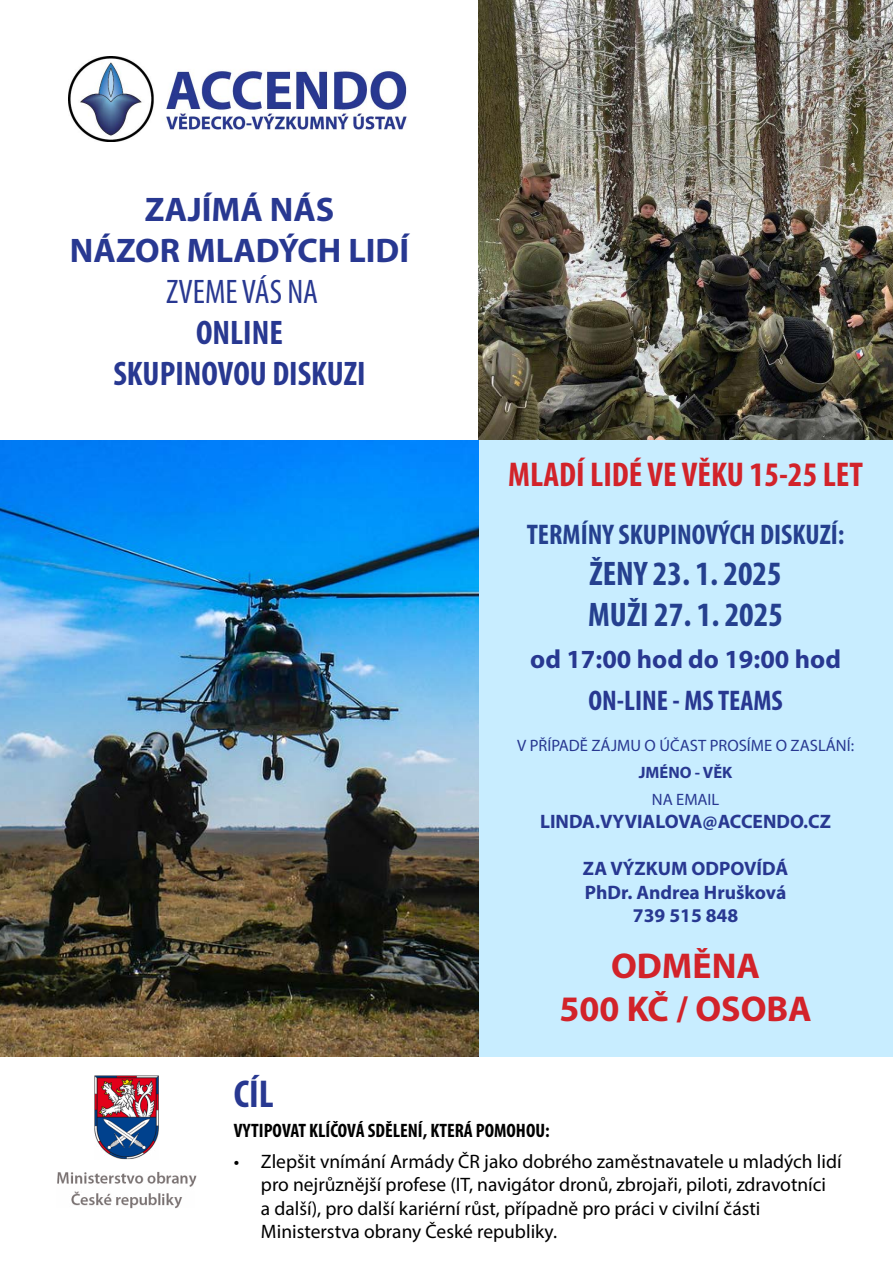
<style>
.page{position:relative;width:893px;height:1263px;background:#fff}
.page>*{position:absolute;margin:0;border:0;box-sizing:border-box;transform-origin:0 0}
.t1{font:700 condensed 39px "Myriad Pro";color:#283891}
.t2{font:700 36px/43.2px "Myriad Pro";color:#d2232a;text-align:center}
.t3{font:700 condensed 34.5px "Myriad Pro";color:#d2232a}
.t4{font:700 condensed 34.2px/41.1px "Myriad Pro";color:#25408f}
.t5{font:700 34.2px/41.1px "Myriad Pro";color:#283891;text-align:center}
.t6{font:700 condensed 34.2px/41.1px "Myriad Pro";color:#283891;text-align:center}
.t7{font:condensed 34.2px "Myriad Pro";color:#283891}
.t8{font:700 condensed 28.5px "Myriad Pro";color:#25408f}
.t9{font:700 condensed 28.5px "Myriad Pro";color:#283891}
.t10{font:700 26.25px "Myriad Pro";color:#283891}
.t11{font:19.5px/23.4px "Myriad Pro";color:#000}
.t12{font:700 19.5px/23.4px "Myriad Pro";color:#283891;text-align:center}
.t13{font:700 condensed 19.5px "Myriad Pro";color:#000}
.t14{font:16.5px "Myriad Pro";color:#283891}
.t15{font:700 16.5px "Myriad Pro";color:#283891}
</style>
<div class="page">
<img style="left:69px;top:56px;width:338px;height:85px">
<img style="left:478px;top:0;width:415px;height:440px">
<img style="left:0;top:440px;width:479px;height:616px">
<div style="left:479px;top:440px;width:414px;height:616px;background:#c8edff"></div>
<img style="left:57px;top:1075px;width:140px;height:134px">
<h3 class="t5" style="left:70px;top:188px;width:341px">ZAJÍMÁ NÁS<br>NÁZOR MLADÝCH LIDÍ</h3>
<h3 class="t7" style="left:166px;top:271px;width:153px">ZVEME VÁS NA</h3>
<h3 class="t6" style="left:113px;top:312px;width:254px">ONLINE<br>SKUPINOVOU DISKUZI</h3>
<h3 class="t3" style="left:508px;top:453px;width:356px">MLADÍ LIDÉ VE VĚKU 15-25 LET</h3>
<h3 class="t8" style="left:527px;top:516px;width:319px">TERMÍNY SKUPINOVÝCH DISKUZÍ:</h3>
<h3 class="t4" style="left:588px;top:552px;width:196px">ŽENY 23. 1. 2025<br>MUŽI 27. 1. 2025</h3>
<h3 class="t10" style="left:530px;top:641px;width:312px">od 17:00 hod do 19:00 hod</h3>
<h3 class="t9" style="left:588px;top:683px;width:196px">ON-LINE - MS TEAMS</h3>
<p class="t14" style="left:517px;top:735px;width:338px">V PŘÍPADĚ ZÁJMU O ÚČAST PROSÍME O ZASLÁNÍ:</p>
<p class="t15" style="left:639px;top:762px;width:95px">JMÉNO - VĚK</p>
<p class="t14" style="left:652px;top:789px;width:69px">NA EMAIL</p>
<p class="t12" style="left:540px;top:809px;width:293px">LINDA.VYVIALOVA@ACCENDO.CZ</p>
<p class="t12" style="left:583px;top:856px;width:207px">ZA VÝZKUM ODPOVÍDÁ<br>PhDr. Andrea Hrušková<br>739 515 848</p>
<h2 class="t2" style="left:559px;top:943px;width:254px">ODMĚNA<br>500 KČ / OSOBA</h2>
<h1 class="t1" style="left:234px;top:1070px;width:41px">CÍL</h1>
<p class="t13" style="left:234px;top:1119px;width:317px">VYTIPOVAT KLÍČOVÁ SDĚLENÍ, KTERÁ POMOHOU:</p>
<p class="t11" style="left:261px;top:1149px;width:582px;text-indent:-27px">• Zlepšit vnímání Armády ČR jako dobrého zaměstnavatele u mladých lidí pro nejrůznější profese (IT, navigátor dronů, zbrojaři, piloti, zdravotníci<br>a další), pro další kariérní růst, případně pro práci v civilní části Ministerstva obrany České republiky.</p>
</div>
